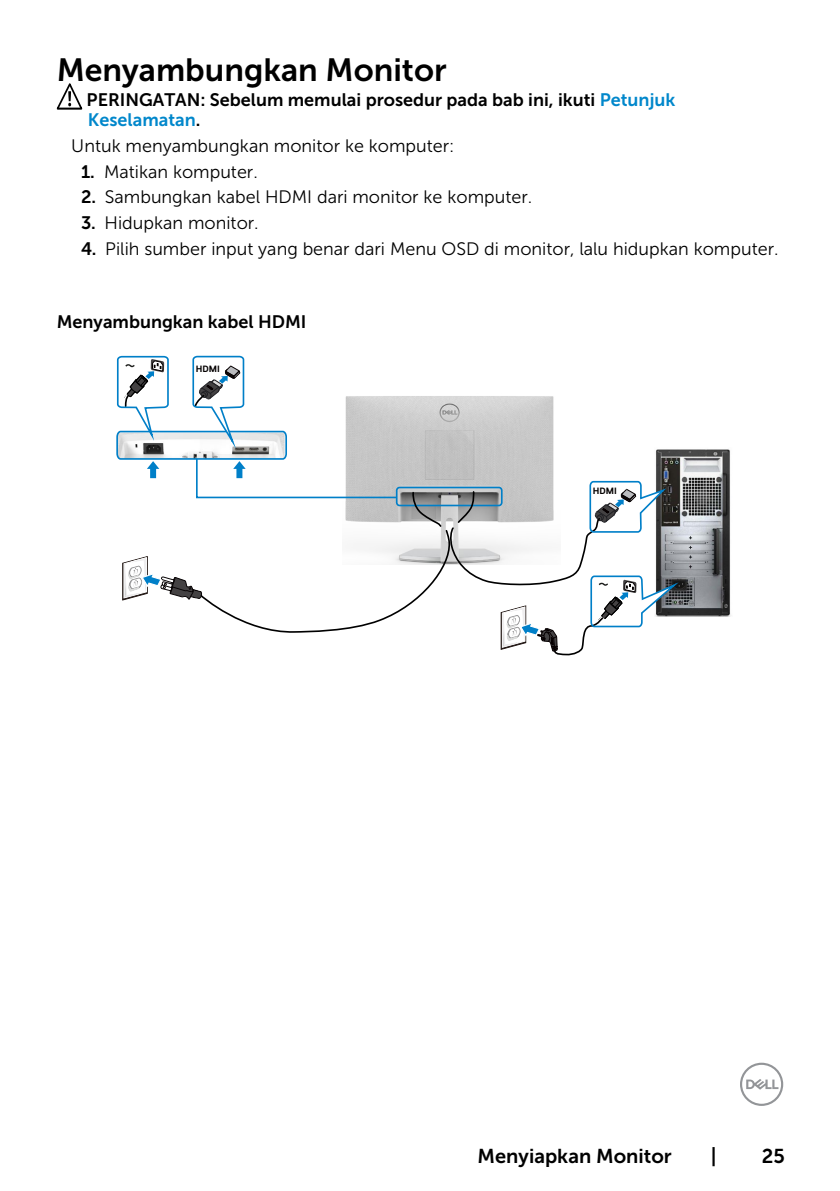
<style>
.page{position:relative;width:840px;height:1191px;background:#fff}
.page>*{position:absolute;margin:0;border:0;box-sizing:border-box;transform-origin:0 0}
.t1{font:32px "Museo Sans For Dell 700";color:#000}
.t2{font:20px "Museo Sans For Dell 700";color:#000}
.t3{font:18px "Museo Sans For Dell 300";color:#000}
.t4{font:18px/20px "Museo Sans For Dell 700";color:#000}
.t5{font:700 9.2px "Dell Replica";color:#040000}
.s1{color:#0087cb}
.s2{font-family:"Museo Sans For Dell 700"}
</style>
<div class="page">
<svg style="left:740px;top:1062px;width:42px;height:44px"></svg>
<svg style="left:57px;top:83px;width:25px;height:26px"></svg>
<img style="left:683px;top:449px;width:48px;height:167px">
<svg style="left:116px;top:355px;width:567px;height:301px"></svg>
<h1 class="t1" style="left:57px;top:52px;width:391px">Menyambungkan Monitor</h1>
<p class="t4" style="left:87px;top:90px;width:590px">PERINGATAN: Sebelum memulai prosedur pada bab ini, ikuti <span class="s1">Petunjuk<br>Keselamatan</span>.</p>
<p class="t3" style="left:71px;top:136px;width:384px">Untuk menyambungkan monitor ke komputer:</p>
<p class="t3" style="left:81px;top:162px;width:178px"><span class="s2">1.</span> Matikan komputer.</p>
<p class="t3" style="left:81px;top:187px;width:452px"><span class="s2">2.</span> Sambungkan kabel HDMI dari monitor ke komputer.</p>
<p class="t3" style="left:81px;top:213px;width:179px"><span class="s2">3.</span> Hidupkan monitor.</p>
<p class="t3" style="left:81px;top:239px;width:698px"><span class="s2">4.</span> Pilih sumber input yang benar dari Menu OSD di monitor, lalu hidupkan komputer.</p>
<p class="t4" style="left:57px;top:312px;width:251px">Menyambungkan kabel HDMI</p>
<p class="t5" style="left:196px;top:363px;width:25px">HDMI</p>
<p class="t5" style="left:592px;top:486px;width:25px">HDMI</p>
<p class="t2" style="left:477px;top:1144px;width:195px">Menyiapkan Monitor</p>
<p class="t2" style="left:710px;top:1144px;width:7px">|</p>
<p class="t2" style="left:761px;top:1144px;width:24px">25</p>
</div>
